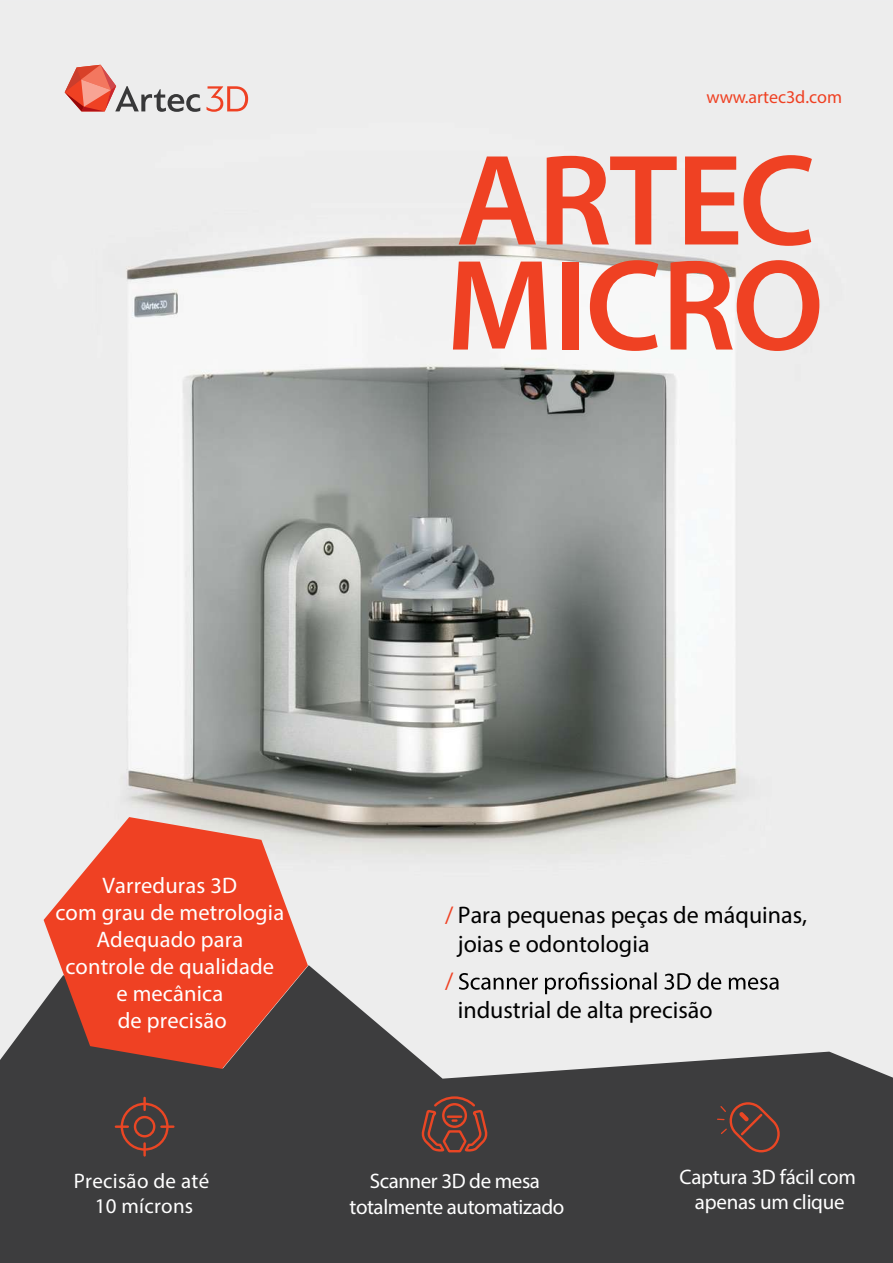
<style>
.page{position:relative;width:893px;height:1263px;background:#fff}
.page>*{position:absolute;margin:0;border:0;box-sizing:border-box;transform-origin:0 0}
.t1{font:24px/28.8px "Myriad Pro";color:#000}
.t2{font:24px "Myriad Pro";color:#ef4123}
.t3{font:22.5px/27px "Myriad Pro";letter-spacing:.005em;color:#fff;text-align:center}
.t4{font:21px/25.2px "Myriad Pro";letter-spacing:-.015em;color:#fff;text-align:center}
.t5{font:21px/25.2px "Myriad Pro";letter-spacing:.01em;color:#fff;text-align:center}
.t6{font:18px "Myriad Pro";color:#ef4123}
.s1{color:#ef4123}
</style>
<div class="page">
<img style="left:0;top:1px;width:893px;height:964px">
<svg style="left:65px;top:65px;width:135px;height:47px;background:#d7b1ac"></svg>
<svg style="left:207px;top:86px;width:41px;height:26px"></svg>
<svg style="left:0;top:965px;width:893px;height:298px;background:#636363"></svg>
<svg style="left:44px;top:817px;width:264px;height:252px;background:#d55b46"></svg>
<div style="left:121px;top:1103px;width:48px;height:48px;border:2px solid #ea4624;border-radius:50%"></div>
<div style="left:134px;top:1116px;width:21px;height:21px;border:2px solid #ea4624;border-radius:50%"></div>
<svg style="left:143px;top:1143px;width:3px;height:12px"></svg>
<svg style="left:143px;top:1098px;width:3px;height:12px"></svg>
<svg style="left:116px;top:1125px;width:12px;height:3px"></svg>
<svg style="left:161px;top:1125px;width:12px;height:3px"></svg>
<svg style="left:419px;top:1095px;width:70px;height:59px;background:#663f37"></svg>
<svg style="left:716px;top:1102px;width:65px;height:50px;background:#573e39"></svg>
<svg style="left:459px;top:156px;width:77px;height:88px;background:#ec9f91"></svg>
<svg style="left:547px;top:156px;width:130px;height:88px;background:#ee9c8e"></svg>
<svg style="left:685px;top:155px;width:127px;height:91px;background:#ed9e91"></svg>
<svg style="left:453px;top:262px;width:94px;height:88px"></svg>
<div style="left:562px;top:262px;width:16px;height:88px;background:#ef4123"></div>
<svg style="left:590px;top:260px;width:68px;height:91px"></svg>
<svg style="left:670px;top:260px;width:149px;height:91px"></svg>
<svg style="left:459px;top:972px;width:320px;height:22px;background:#bbb"></svg>
<p class="t6" style="left:706px;top:86px;width:137px">www.artec3d.com</p>
<p class="t3" style="left:55px;top:871px;width:230px">Varreduras 3D<br>com grau de metrologia<br>Adequado para controle de qualidade<br>e mecânica<br>de precisão</p>
<p class="t1" style="left:458px;top:900px;width:351px;text-indent:-13px"><span class="s1">/</span> Para pequenas peças de máquinas, joias e odontologia</p>
<p class="t2" style="left:445px;top:967px;width:10px">/</p>
<p class="t1" style="left:458px;top:995px;width:256px">industrial de alta precisão</p>
<p class="t5" style="left:74px;top:1168px;width:137px">Precisão de até<br>10 mícrons</p>
<p class="t4" style="left:349px;top:1168px;width:216px">Scanner 3D de mesa totalmente automatizado</p>
<p class="t4" style="left:679px;top:1163px;width:178px">Captura 3D fácil com apenas um clique</p>
</div>
